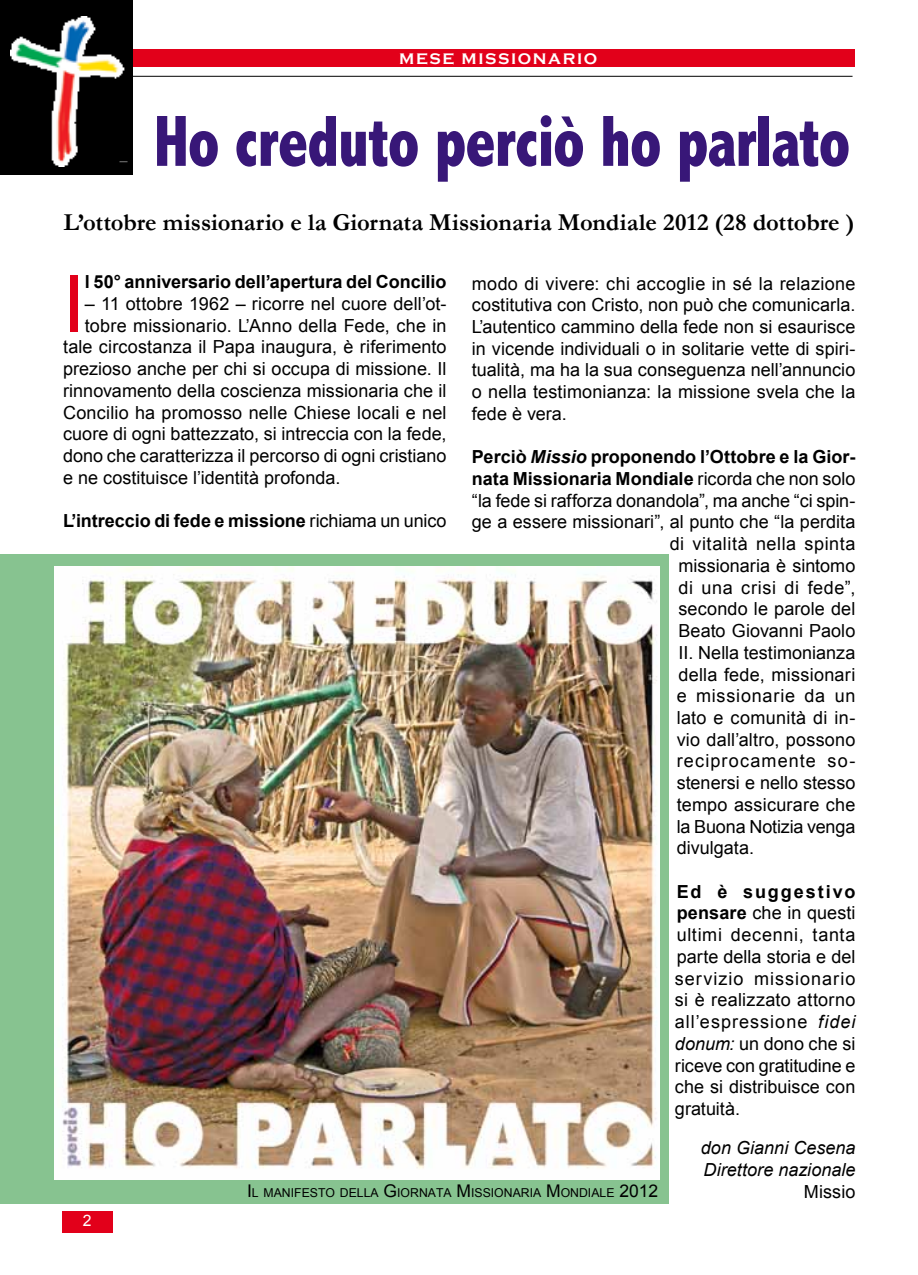
<style>
.page{position:relative;width:918px;height:1275px;background:#fff}
.page>*{position:absolute;margin:0;border:0;box-sizing:border-box;transform-origin:0 0}
.t1{font:78.75px "Arial";color:#e2001a}
.t2{font:800 condensed 73.15px "Abadi";letter-spacing:-.015em;color:#381778;scale:.88 1}
.t3{font:700 24.5px "Garamond";color:#000}
.t4{font:18.03px/21.7px "Arial";letter-spacing:.005em;color:#000;text-align:justify}
.t5{font:700 18.03px "Arial";color:#000}
.t6{font:italic 18.03px/21.7px "Arial";color:#000}
.t7{font:18.03px "Arial";letter-spacing:.03em;color:#000}
.t8{font:18.03px "Arial";letter-spacing:.035em;color:#000}
.t9{font:18.03px "Arial";letter-spacing:.065em;color:#000}
.t10{font:18.03px "Arial";letter-spacing:.04em;color:#000}
.t11{font:700 15.75px "Copperplate Gothic";letter-spacing:.1em;color:#fff}
.t12{font:15.75px "Arial";color:#fff}
.t13{font:12.25px "Arial";color:#000}
.s1{font-style:italic}
.s2{font-weight:400}
.s3{font-weight:700}
.s4{font-size:17.5px}
</style>
<div class="page">
<div style="left:0;top:554px;width:669px;height:650px;background:#87c390"></div>
<div style="left:62px;top:1211px;width:51px;height:21px;background:#e2001a"></div>
<hr style="left:59px;top:76px;width:793px;height:1px;background:#000">
<div style="left:61px;top:50px;width:794px;height:17px;background:#e2001a"></div>
<img style="left:54px;top:567px;width:605px;height:612px">
<div style="left:0;top:0;width:133px;height:174px;background:#000"></div>
<img style="left:10px;top:16px;width:118px;height:150px">
<div style="left:90px;top:84px;width:43px;height:77px;background:#000"></div>
<p class="t11" style="left:399px;top:50px;width:199px">MESE MISSIONARIO</p>
<h2 class="t2" style="left:154px;top:99px;width:793px">Ho creduto perciò ho parlato</h2>
<h3 class="t3" style="left:64px;top:206px;width:792px">L’ottobre missionario e la Giornata Missionaria Mondiale 2012 (28 dottobre )</h3>
<h1 class="t1" style="left:63px;top:252px;width:23px">I</h1>
<p class="t5" style="left:85px;top:270px;width:363px">l 50° anniversario dell’apertura del Concilio</p>
<p class="t4" style="left:472px;top:273px;width:385px">modo di vivere: chi accoglie in sé la relazione costitutiva con Cristo, non può che comunicarla.<br>L’autentico cammino della fede non si esaurisce in vicende individuali o in solitarie vette di spiri&shy;tualità, ma ha la sua conseguenza nell’annuncio o nella testimonianza: la missione svela che la fede è vera.</p>
<p class="t5" style="left:472px;top:445px;width:385px">Perciò <span class="s1">Missio</span> proponendo l’Ottobre e la Gior-</p>
<p class="t5" style="left:472px;top:467px;width:385px">nata Missionaria Mondiale <span class="s2">ricorda che non solo</span></p>
<p class="t4" style="left:472px;top:490px;width:385px">“la fede si rafforza donandola”, ma anche “ci spin-</p>
<p class="t4" style="left:472px;top:511px;width:385px">ge a essere missionari”, al punto che “la perdita</p>
<p class="t7" style="left:670px;top:532px;width:187px">di vitalità nella spinta</p>
<p class="t4" style="left:678px;top:555px;width:178px">missionaria è sintomo</p>
<p class="t8" style="left:678px;top:575px;width:178px">di una crisi di fede”,</p>
<p class="t4" style="left:678px;top:598px;width:178px">secondo le parole del</p>
<p class="t4" style="left:678px;top:620px;width:178px">Beato Giovanni Paolo</p>
<p class="t4" style="left:678px;top:642px;width:178px">II. Nella testimonianza</p>
<p class="t4" style="left:678px;top:663px;width:178px">della fede, missionari</p>
<p class="t10" style="left:677px;top:684px;width:180px">e missionarie da un</p>
<p class="t4" style="left:677px;top:707px;width:180px">lato e comunità di in-</p>
<p class="t4" style="left:677px;top:729px;width:180px">vio dall’altro, possono</p>
<p class="t9" style="left:677px;top:749px;width:180px">reciprocamente so-</p>
<p class="t4" style="left:677px;top:772px;width:180px">stenersi e nello stesso</p>
<p class="t4" style="left:677px;top:794px;width:180px">tempo assicurare che</p>
<p class="t4" style="left:677px;top:816px;width:180px">la Buona Notizia venga</p>
<p class="t4" style="left:677px;top:837px;width:79px">divulgata.</p>
<p class="t4" style="left:675px;top:881px;width:182px"><span class="s3">Ed è suggestivo pensare</span> che in questi ultimi decenni, tanta parte della storia e del servizio missionario si è realizzato attorno all’espressione <span class="s1">fidei donum:</span> un dono che si riceve con gratitudine e che si distribuisce con gratuità.</p>
<p class="t6" style="left:701px;top:1137px;width:156px">don Gianni Cesena<br>Direttore nazionale</p>
<p class="t4" style="left:804px;top:1181px;width:53px">Missio</p>
<p class="t4" style="left:85px;top:293px;width:363px">– 11 ottobre 1962 – ricorre nel cuore dell’ot-</p>
<p class="t4" style="left:85px;top:315px;width:363px">tobre missionario. L’Anno della Fede, che in</p>
<p class="t4" style="left:63px;top:336px;width:385px">tale circostanza il Papa inaugura, è riferimento</p>
<p class="t4" style="left:63px;top:358px;width:385px">prezioso anche per chi si occupa di missione. Il</p>
<p class="t4" style="left:63px;top:380px;width:385px">rinnovamento della coscienza missionaria che il</p>
<p class="t4" style="left:63px;top:402px;width:385px">Concilio ha promosso nelle Chiese locali e nel</p>
<p class="t4" style="left:63px;top:423px;width:385px">cuore di ogni battezzato, si intreccia con la fede,</p>
<p class="t4" style="left:63px;top:445px;width:385px">dono che caratterizza il percorso di ogni cristiano</p>
<p class="t4" style="left:63px;top:467px;width:279px">e ne costituisce l’identità profonda.</p>
<p class="t5" style="left:63px;top:509px;width:385px">L’intreccio di fede e missione <span class="s2">richiama un unico</span></p>
<p class="t13" style="left:247px;top:1184px;width:413px"><span class="s4">I</span>L MANI FESTO DELLA <span class="s4">G</span>IORNATA <span class="s4">M</span> ISSIONARIA <span class="s4">M</span> ONDIALE <span class="s4">2012</span></p>
<p class="t12" style="left:83px;top:1210px;width:10px">2</p>
</div>
